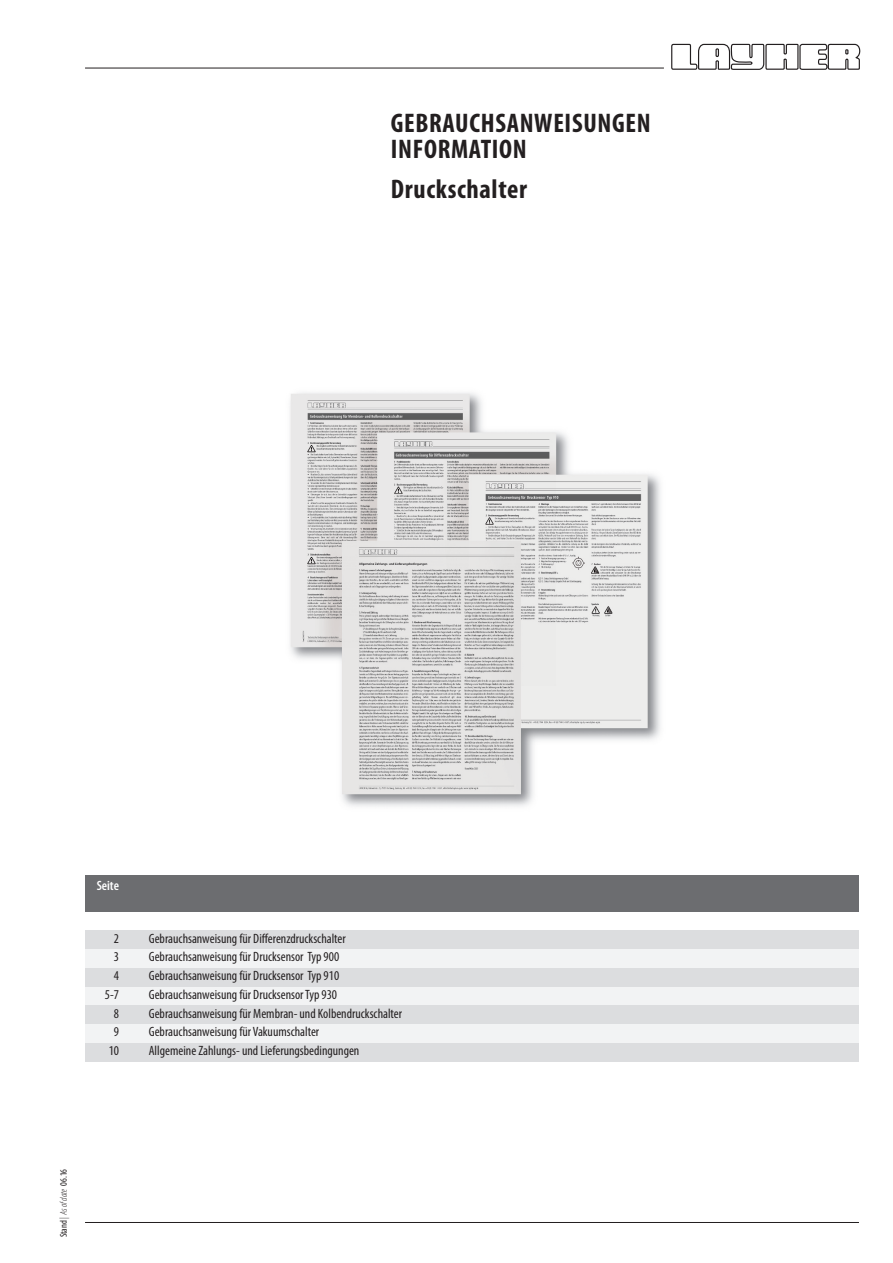
<style>
.page{position:relative;width:893px;height:1263px;background:#fff}
.page>*{position:absolute;margin:0;border:0;box-sizing:border-box;transform-origin:0 0}
.t1{font:700 condensed 27px/25.5px "Myriad Pro";letter-spacing:.025em;color:#231f20}
.t2{font:condensed 13.5px "Myriad Pro";color:#231f20}
.t3{font:600 condensed 13.5px "Myriad Pro";color:#fff}
.t4{font:condensed 9.75px "Myriad Pro";color:#231f20}
.s1{font-weight:300;font-style:italic}
</style>
<div class="page">
<svg style="left:671px;top:44px;width:189px;height:26px"></svg>
<hr style="left:85px;top:68px;width:579px;height:1px;background:#231f20">
<div style="left:85px;top:933px;width:774px;height:124px;background:#f2f3f4"></div>
<div style="left:85px;top:875px;width:774px;height:37px;background:#6c6d70"></div>
<div style="left:85px;top:930px;width:774px;height:19px;background:#dcdddf"></div>
<div style="left:85px;top:968px;width:774px;height:19px;background:#dcdddf"></div>
<div style="left:85px;top:1005px;width:774px;height:19px;background:#dcdddf"></div>
<div style="left:85px;top:1043px;width:774px;height:18px;background:#dcdddf"></div>
<hr style="left:85px;top:1222px;width:774px;height:1px;background:#231f20">
<img style="left:290px;top:392px;width:371px;height:415px">
<h1 class="t1" style="left:391px;top:113px;width:261px">GEBRAUCHSANWEISUNGEN<br>INFORMATION</h1>
<h1 class="t1" style="left:391px;top:179px;width:138px">Druckschalter</h1>
<p class="t3" style="left:97px;top:881px;width:24px">Seite</p>
<p class="t2" style="left:114px;top:933px;width:7px">2</p>
<p class="t2" style="left:149px;top:933px;width:199px">Gebrauchsanweisung für Differenzdruckschalter</p>
<p class="t2" style="left:114px;top:952px;width:7px">3</p>
<p class="t2" style="left:149px;top:952px;width:192px">Gebrauchsanweisung für Drucksensor Typ 900</p>
<p class="t2" style="left:114px;top:971px;width:7px">4</p>
<p class="t2" style="left:149px;top:971px;width:192px">Gebrauchsanweisung für Drucksensor Typ 910</p>
<p class="t2" style="left:105px;top:990px;width:16px">5-7</p>
<p class="t2" style="left:149px;top:990px;width:190px">Gebrauchsanweisung für DrucksensorTyp 930</p>
<p class="t2" style="left:114px;top:1008px;width:7px">8</p>
<p class="t2" style="left:149px;top:1008px;width:255px">Gebrauchsanweisung für Membran- und Kolbendruckschalter</p>
<p class="t2" style="left:114px;top:1027px;width:7px">9</p>
<p class="t2" style="left:149px;top:1027px;width:172px">Gebrauchsanweisung für Vakuumschalter</p>
<p class="t2" style="left:109px;top:1046px;width:12px">10</p>
<p class="t2" style="left:149px;top:1046px;width:212px">Allgemeine Zahlungs- und Lieferungsbedingungen</p>
<p class="t4" style="left:60px;top:1237px;width:70px;rotate:-90deg">Stand <span class="s1">| Asofdate</span> 06.16</p>
</div>
